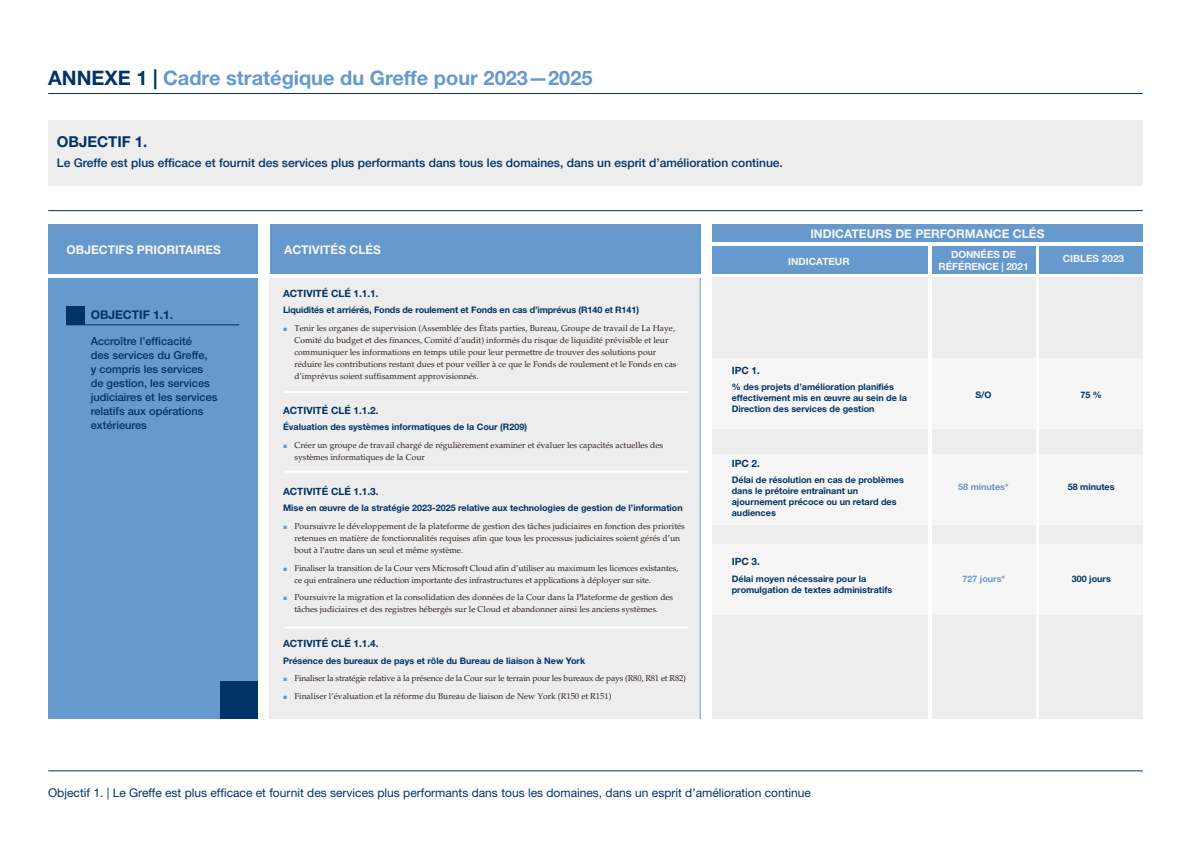
<style>
.page{position:relative;width:1191px;height:842px;background:#fff}
.page>*{position:absolute;margin:0;border:0;box-sizing:border-box;transform-origin:0 0}
.t1{font:700 20px "Helvetica Neue LT Pro";color:#69c}
.t2{font:700 15px "Helvetica Neue LT Pro";color:#036}
.t3{font:12px "Helvetica Neue LT Pro";color:#036}
.t4{font:500 12px "Helvetica Neue LT Pro";color:#036}
.t5{font:700 12px "Helvetica Neue LT Pro";color:#f6f6f6}
.t6{font:700 12px "Helvetica Neue LT Pro";color:#036}
.t7{font:500 11px/14px "Helvetica Neue LT Pro";color:#036}
.key-activity{font:700 10px "Helvetica Neue LT Pro";color:#036}
.t8{font:700 10px/12px "Helvetica Neue LT Pro";color:#f6f6f6;text-align:center}
.sub-table{font:700 9px/11px "Helvetica Neue LT Pro";color:#036}
.sub-table-2{font:700 9px "Helvetica Neue LT Pro";color:#69c}
.t9{font:8.5px/12px "Palatino";color:#31231c}
.t10{font:8.5px "Palatino";letter-spacing:-.02em;color:#31231c}
.s1{color:#036}
.s2{font-family:"Arial";font-size:7px;color:#69c}
</style>
<div class="page">
<hr style="left:48px;top:771px;width:1094px;height:1px;background:#036">
<hr style="left:48px;top:210px;width:1094px;height:1px;background:#036">
<hr style="left:48px;top:93px;width:1094px;height:1px;background:#036">
<div style="left:48px;top:224px;width:209px;height:50px;background:#69c"></div>
<div style="left:269px;top:278px;width:431px;height:441px;background:#ededed"></div>
<div style="left:48px;top:278px;width:209px;height:441px;background:#69c"></div>
<div style="left:712px;top:278px;width:215px;height:441px;background:#ededed"></div>
<div style="left:932px;top:278px;width:103px;height:441px;background:#ededed"></div>
<div style="left:1039px;top:278px;width:104px;height:441px;background:#ededed"></div>
<div style="left:712px;top:247px;width:215px;height:27px;background:#69c"></div>
<div style="left:270px;top:224px;width:430px;height:50px;background:#69c"></div>
<div style="left:712px;top:224px;width:430px;height:18px;background:#69c"></div>
<div style="left:932px;top:247px;width:103px;height:27px;background:#69c"></div>
<div style="left:1039px;top:247px;width:103px;height:27px;background:#69c"></div>
<div style="left:48px;top:121px;width:1095px;height:65px;background:#ededed"></div>
<div style="left:66px;top:306px;width:19px;height:19px;background:#036"></div>
<hr style="left:66px;top:325px;width:173px;height:1px;background:#036">
<hr style="left:284px;top:391px;width:404px;height:2px;background:#fff">
<hr style="left:284px;top:471px;width:404px;height:2px;background:#fff">
<hr style="left:284px;top:626px;width:404px;height:2px;background:#fff">
<div style="left:712px;top:358px;width:215px;height:71px;background:#f6f6f6"></div>
<div style="left:932px;top:358px;width:103px;height:71px;background:#f6f6f6"></div>
<div style="left:932px;top:454px;width:103px;height:71px;background:#f6f6f6"></div>
<div style="left:932px;top:544px;width:103px;height:71px;background:#f6f6f6"></div>
<div style="left:1039px;top:358px;width:103px;height:71px;background:#f6f6f6"></div>
<div style="left:1039px;top:454px;width:103px;height:71px;background:#f6f6f6"></div>
<div style="left:1039px;top:544px;width:104px;height:71px;background:#f6f6f6"></div>
<div style="left:712px;top:454px;width:215px;height:71px;background:#f6f6f6"></div>
<div style="left:712px;top:544px;width:215px;height:71px;background:#f6f6f6"></div>
<hr style="left:699px;top:278px;width:1px;height:441px;background:#69c">
<div style="left:220px;top:681px;width:37px;height:38px;background:#036"></div>
<h1 class="t1" style="left:48px;top:66px;width:546px"><span class="s1">ANNEXE 1 |</span> Cadre stratégique du Greffe pour 2023—2025</h1>
<h3 class="t2" style="left:57px;top:132px;width:92px">OBJECTIF 1.</h3>
<h3 class="t4" style="left:57px;top:155px;width:727px">Le Greffe est plus efficace et fournit des services plus performants dans tous les domaines, dans un esprit d’amélioration continue.</h3>
<h3 class="t5" style="left:67px;top:242px;width:156px">OBJECTIFS PRIORITAIRES</h3>
<h3 class="t6" style="left:91px;top:307px;width:84px">OBJECTIF 1.1.</h3>
<h3 class="t7" style="left:91px;top:334px;width:128px">Accroître l’efficacité<br>des services du Greffe,<br>y compris les services de gestion, les services judiciaires et les services relatifs aux opérations extérieures</h3>
<h3 class="t5" style="left:284px;top:242px;width:98px">ACTIVITÉS CLÉS</h3>
<p class="key-activity" style="left:283px;top:287px;width:97px">ACTIVITÉ CLÉ 1.1.1.</p>
<p class="sub-table" style="left:283px;top:304px;width:357px">Liquidités et arriérés, Fonds de roulement et Fonds en cas d’imprévus (R140 et R141)</p>
<p class="t9" style="left:294px;top:322px;width:384px;text-indent:-11px"><span class="s2">■</span> Tenir les organes de supervision (Assemblée des États parties, Bureau, Groupe de travail de La Haye, Comité du budget et des finances, Comité d’audit) informés du risque de liquidité prévisible et leur communiquer les informations en temps utile pour leur permettre de trouver des solutions pour réduire les contributions restant dues et pour veiller à ce que le Fonds de roulement et le Fonds en cas d’imprévus soient suffisamment approvisionnés.</p>
<p class="key-activity" style="left:283px;top:404px;width:97px">ACTIVITÉ CLÉ 1.1.2.</p>
<p class="sub-table" style="left:283px;top:421px;width:245px">Évaluation des systèmes informatiques de la Cour (R209)</p>
<p class="t9" style="left:294px;top:439px;width:370px;text-indent:-11px"><span class="s2">■</span> Créer un groupe de travail chargé de régulièrement examiner et évaluer les capacités actuelles des systèmes informatiques de la Cour</p>
<p class="key-activity" style="left:283px;top:485px;width:97px">ACTIVITÉ CLÉ 1.1.3.</p>
<p class="sub-table" style="left:283px;top:502px;width:401px">Mise en œuvre de la stratégie 2023-2025 relative aux technologies de gestion de l’information</p>
<p class="t9" style="left:294px;top:520px;width:392px;text-indent:-11px"><span class="s2">■</span> Poursuivre le développement de la plateforme de gestion des tâches judiciaires en fonction des priorités retenues en matière de fonctionnalités requises afin que tous les processus judiciaires soient gérés d’un bout à l’autre dans un seul et même système.</p>
<p class="t9" style="left:294px;top:562px;width:385px;text-indent:-11px"><span class="s2">■</span> Finaliser la transition de la Cour vers Microsoft Cloud afin d’utiliser au maximum les licences existantes, ce qui entraînera une réduction importante des infrastructures et applications à déployer sur site.</p>
<p class="t9" style="left:283px;top:592px;width:392px;text-align:center"><span class="s2">■</span> Poursuivre la migration et la consolidation des données de la Cour dans la Plateforme de gestion des tâches judiciaires et des registres hébergés sur le Cloud et abandonner ainsi les anciens systèmes.</p>
<p class="key-activity" style="left:283px;top:637px;width:97px">ACTIVITÉ CLÉ 1.1.4.</p>
<p class="sub-table" style="left:283px;top:655px;width:304px">Présence des bureaux de pays et rôle du Bureau de liaison à New York</p>
<p class="t10" style="left:283px;top:673px;width:404px"><span class="s2">■</span> Finaliser la stratégie relative à la présence de la Cour sur le terrain pour les bureaux de pays (R80, R81 et R82)</p>
<p class="t9" style="left:283px;top:690px;width:330px"><span class="s2">■</span> Finaliser l’évaluation et la réforme du Bureau de liaison de New York (R150 et R151)</p>
<h3 class="t5" style="left:810px;top:226px;width:236px">INDICATEURS DE PERFORMANCE CLÉS</h3>
<h3 class="t8" style="left:938px;top:248px;width:91px">DONNÉES DE<br>RÉFÉRENCE | 2021</h3>
<h3 class="t8" style="left:1062px;top:253px;width:63px">CIBLES 2023</h3>
<h3 class="t8" style="left:788px;top:255px;width:63px">INDICATEUR</h3>
<p class="key-activity" style="left:732px;top:364px;width:30px">IPC 1.</p>
<p class="sub-table" style="left:732px;top:381px;width:176px">% des projets d’amélioration planifiés effectivement mis en œuvre au sein de la<br>Direction des services de gestion</p>
<p class="key-activity" style="left:732px;top:457px;width:30px">IPC 2.</p>
<p class="sub-table" style="left:732px;top:474px;width:173px">Délai de résolution en cas de problèmes dans le prétoire entraînant un ajournement précoce ou un retard des audiences</p>
<p class="key-activity" style="left:732px;top:555px;width:30px">IPC 3.</p>
<p class="sub-table" style="left:732px;top:573px;width:162px">Délai moyen nécessaire pour la promulgation de textes administratifs</p>
<p class="sub-table" style="left:975px;top:389px;width:18px">S/O</p>
<p class="sub-table-2" style="left:958px;top:482px;width:52px">58 minutes*</p>
<p class="sub-table-2" style="left:962px;top:573px;width:44px">727 jours*</p>
<p class="sub-table" style="left:1080px;top:389px;width:23px">75 %</p>
<p class="sub-table" style="left:1067px;top:481px;width:48px">58 minutes</p>
<p class="sub-table" style="left:1071px;top:573px;width:41px">300 jours</p>
<h3 class="t3" style="left:48px;top:786px;width:764px">Objectif 1. | Le Greffe est plus efficace et fournit des services plus performants dans tous les domaines, dans un esprit d’amélioration continue</h3>
</div>
